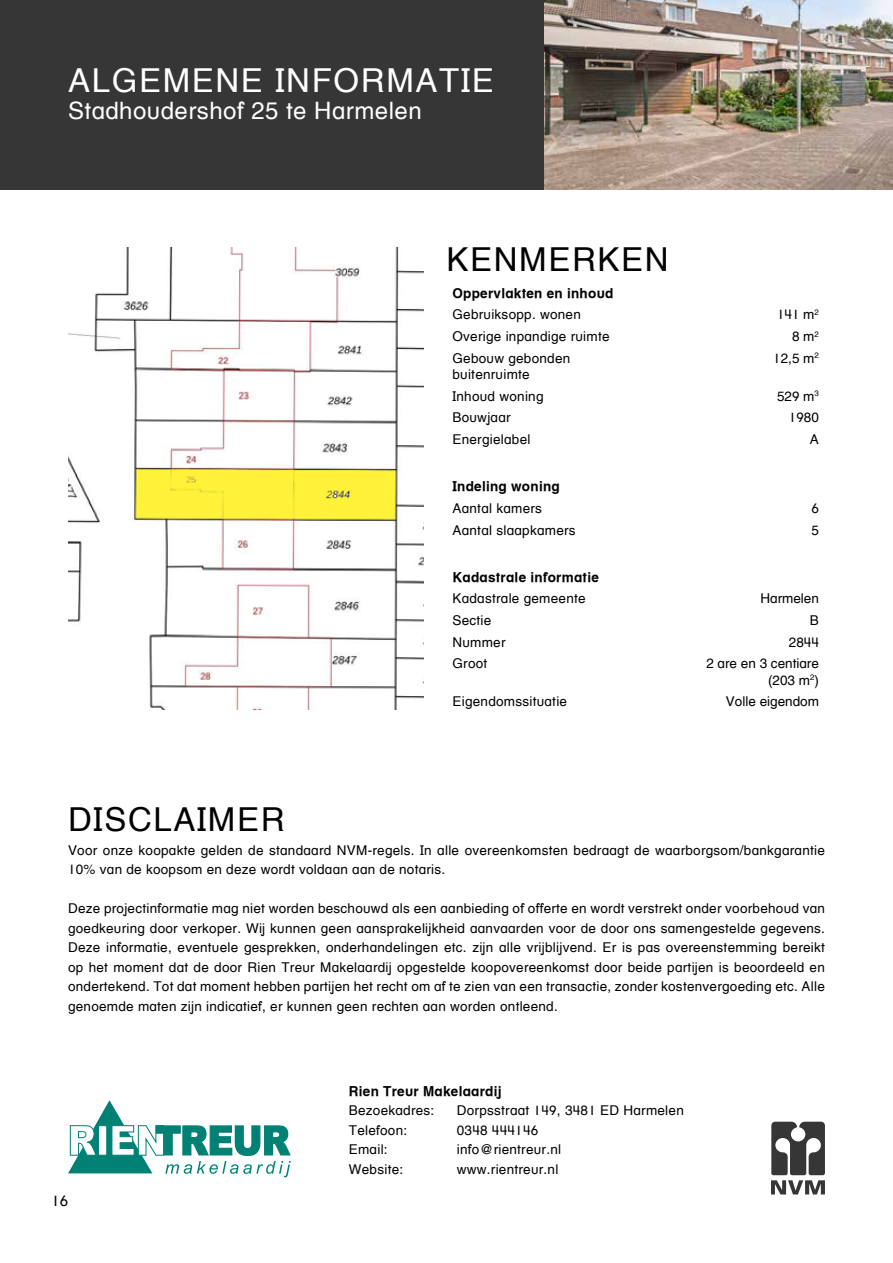
<style>
.page{position:relative;width:893px;height:1263px;background:#fff}
.page>*{position:absolute;margin:0;border:0;box-sizing:border-box;transform-origin:0 0}
.t1{font:33px "Helvetica W02 Textbook Rg";letter-spacing:.05em;color:#000}
.t2{font:33px "Helvetica W02 Textbook Rg";letter-spacing:.05em;color:#fff}
.t3{font:24px "Helvetica W02 Textbook Rg";letter-spacing:.02em;color:#fff}
.t4{font:15px "Helvetica W02 Textbook Rg";color:#000}
.t5{font:13.5px/19.5px "Helvetica W02 Textbook Rg";letter-spacing:.02em;color:#000}
.t6{font:700 13.5px "Helvetica Textbook LT";letter-spacing:.02em;color:#000}
.t7{font:13.5px/16.2px "Helvetica W02 Textbook Rg";color:#000;text-align:right}
</style>
<div class="page">
<div style="left:0;top:0;width:544px;height:189px;background:#373636"></div>
<img style="left:544px;top:0;width:349px;height:189px">
<img style="left:68px;top:247px;width:355px;height:463px">
<svg style="left:771px;top:1122px;width:54px;height:72px"></svg>
<svg style="left:68px;top:1100px;width:223px;height:77px"></svg>
<h1 class="t2" style="left:68px;top:59px;width:427px">ALGEMENE INFORMATIE</h1>
<h2 class="t3" style="left:68px;top:95px;width:355px">Stadhoudershof 25 te Harmelen</h2>
<h1 class="t1" style="left:446px;top:238px;width:224px">KENMERKEN</h1>
<h1 class="t1" style="left:68px;top:798px;width:218px">DISCLAIMER</h1>
<p class="t6" style="left:452px;top:285px;width:162px">Oppervlakten en inhoud</p>
<p class="t5" style="left:452px;top:305px;width:130px">Gebruiksopp. wonen</p>
<p class="t5" style="left:777px;top:305px;width:43px">141 m<sup>2</sup></p>
<p class="t5" style="left:452px;top:326px;width:159px">Overige inpandige ruimte</p>
<p class="t5" style="left:792px;top:326px;width:28px">8 m<sup>2</sup></p>
<p class="t5" style="left:452px;top:350px;width:119px;line-height:16.2px">Gebouw gebonden buitenruimte</p>
<p class="t5" style="left:773px;top:348px;width:47px">12,5 m<sup>2</sup></p>
<p class="t5" style="left:452px;top:386px;width:93px">Inhoud woning</p>
<p class="t5" style="left:777px;top:386px;width:43px">529 m<sup>3</sup></p>
<p class="t5" style="left:452px;top:408px;width:60px">Bouwjaar</p>
<p class="t5" style="left:789px;top:408px;width:32px">1980</p>
<p class="t5" style="left:452px;top:429px;width:80px">Energielabel</p>
<p class="t5" style="left:810px;top:429px;width:11px">A</p>
<p class="t6" style="left:452px;top:478px;width:109px">Indeling woning</p>
<p class="t5" style="left:452px;top:498px;width:91px">Aantal kamers</p>
<p class="t5" style="left:811px;top:498px;width:9px">6</p>
<p class="t5" style="left:452px;top:520px;width:125px">Aantal slaapkamers</p>
<p class="t5" style="left:811px;top:520px;width:9px">5</p>
<p class="t6" style="left:452px;top:568px;width:148px">Kadastrale informatie</p>
<p class="t5" style="left:452px;top:589px;width:135px">Kadastrale gemeente</p>
<p class="t7" style="left:760px;top:590px;width:60px">Harmelen</p>
<p class="t5" style="left:452px;top:610px;width:40px">Sectie</p>
<p class="t5" style="left:810px;top:610px;width:11px">B</p>
<p class="t5" style="left:452px;top:632px;width:55px">Nummer</p>
<p class="t5" style="left:789px;top:632px;width:32px">2844</p>
<p class="t5" style="left:452px;top:654px;width:36px">Groot</p>
<p class="t7" style="left:706px;top:655px;width:114px">2 are en 3 centiare (203 m<sup>2</sup>)</p>
<p class="t5" style="left:452px;top:692px;width:116px">Eigendomssituatie</p>
<p class="t7" style="left:726px;top:693px;width:95px">Volle eigendom</p>
<p class="t5" style="left:68px;top:840px;width:758px">Voor onze koopakte gelden de standaard NVM-regels. In alle overeenkomsten bedraagt de waarborgsom/bankgarantie<br>10% van de koopsom en deze wordt voldaan aan de notaris.</p>
<p class="t5" style="left:68px;top:899px;width:758px;text-align:justify">Deze projectinformatie mag niet worden beschouwd als een aanbieding of offerte en wordt verstrekt onder voorbehoud van goedkeuring door verkoper. Wij kunnen geen aansprakelijkheid aanvaarden voor de door ons samengestelde gegevens.<br>Deze informatie, eventuele gesprekken, onderhandelingen etc. zijn alle vrijblijvend. Er is pas overeenstemming bereikt op het moment dat de door Rien Treur Makelaardij opgestelde koopovereenkomst door beide partijen is beoordeeld en ondertekend. Tot dat moment hebben partijen het recht om af te zien van een transactie, zonder kostenvergoeding etc. Alle genoemde maten zijn indicatief, er kunnen geen rechten aan worden ontleend.</p>
<p class="t4" style="left:51px;top:1191px;width:18px">16</p>
<p class="t6" style="left:349px;top:1083px;width:154px">Rien Treur Makelaardij</p>
<p class="t5" style="left:349px;top:1101px;width:87px">Bezoekadres:</p>
<p class="t5" style="left:457px;top:1101px;width:228px">Dorpsstraat 149, 3481 ED Harmelen</p>
<p class="t5" style="left:349px;top:1120px;width:60px">Telefoon:</p>
<p class="t5" style="left:457px;top:1120px;width:83px">0348 444146</p>
<p class="t5" style="left:349px;top:1140px;width:40px">Email:</p>
<p class="t5" style="left:457px;top:1140px;width:106px">info@rientreur.nl</p>
<p class="t5" style="left:349px;top:1159px;width:56px">Website:</p>
<p class="t5" style="left:457px;top:1159px;width:103px">www.rientreur.nl</p>
</div>
